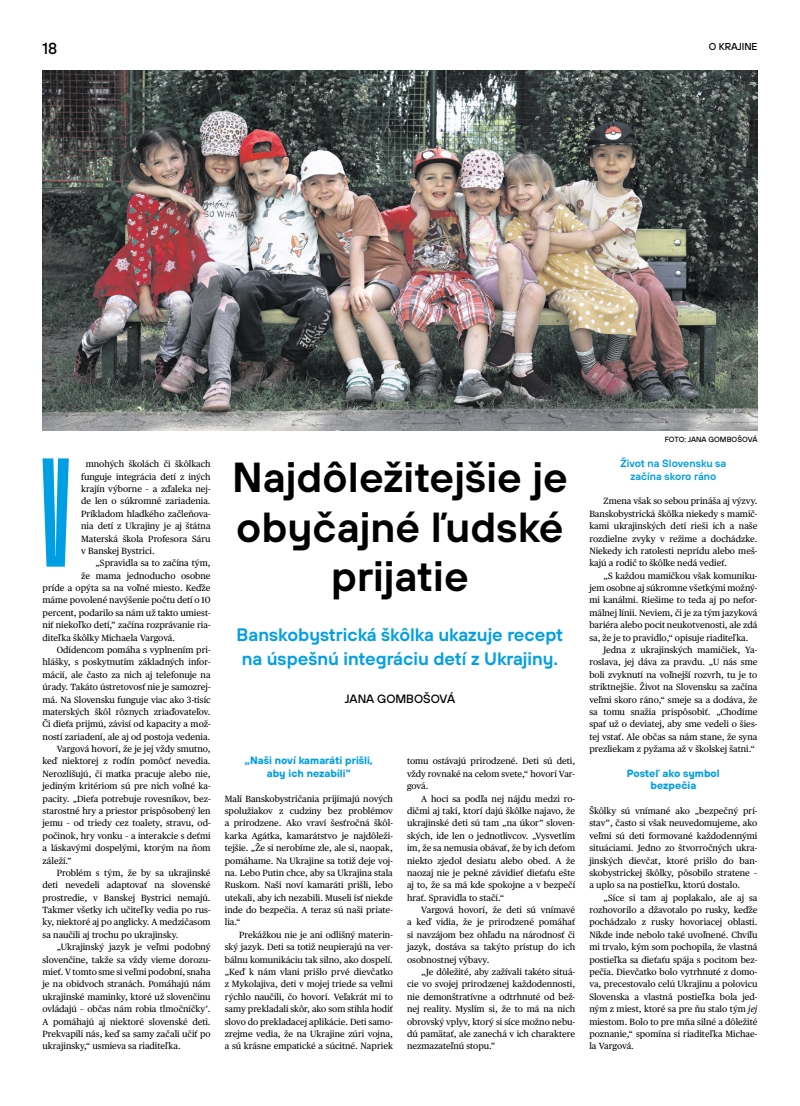
<style>
.page{position:relative;width:800px;height:1106px;background:#fff}
.page>*{position:absolute;margin:0;border:0;box-sizing:border-box;transform-origin:0 0}
.p1___velke_zaciatocn{font:154.6px "Cimo 70";color:#009fe3}
.t1{font:600 42px/49.5px "TT Hoves";color:#000;text-align:center}
.h2___perex{font:600 18px/24.8px "TT Hoves";color:#009fe3}
.t2{font:500 16px "TT Hoves";color:#000}
.h3___autor{font:500 12px "TT Hoves";color:#000}
.t3{font:700 10.5px/12.4px "TT Hoves";color:#009fe3;text-align:center}
.t4{font:600 10.5px/12.4px "TT Hoves";color:#009fe3;text-align:center}
.t5{font:500 10px "TT Hoves";color:#000}
.p2{font:9px/12.4px "Publico Text";color:#000;text-align:justify}
.p1{font:9px/12.4px "Publico Text";color:#000;text-align:justify}
.p1___velke_zaciatocn-2{font:9px/12.4px "Publico Text";color:#000;text-align:justify}
.p4___kredit{font:500 7.5px "TT Hoves";letter-spacing:.005em;color:#000}
.s1{font-style:italic}
</style>
<div class="page">
<img style="left:43px;top:71px;width:714px;height:359px">
<h3 class="t2" style="left:43px;top:38px;width:16px">18</h3>
<p class="t5" style="left:708px;top:40px;width:50px">O KRAJINE</p>
<p class="p1___velke_zaciatocn" style="left:43px;top:435px;width:28px">V</p>
<p class="p1___velke_zaciatocn-2" style="left:81px;top:457px;width:131px;text-indent:5px">mnohých školách či škôlkach funguje integrácia detí z iných krajín výborne – a zďaleka nej&shy;de len o súkromné zariadenia.<br>Príkladom hladkého začleňova&shy;nia detí z Ukrajiny je aj štátna Materská škola Profesora Sáru v Banskej Bystrici.</p>
<p class="p2" style="left:95px;top:556px;width:117px">„Spravidla sa to začína tým,</p>
<p class="p2" style="left:81px;top:569px;width:131px">že mama jednoducho osobne</p>
<p class="p2" style="left:43px;top:581px;width:169px">príde a opýta sa na voľné miesto. Keďže</p>
<p class="p2" style="left:43px;top:593px;width:169px">máme povolené navýšenie počtu detí o 10</p>
<p class="p2" style="left:43px;top:606px;width:169px">percent, podarilo sa nám už takto umiest-</p>
<p class="p2" style="left:43px;top:618px;width:169px">niť niekoľko detí,” začína rozprávanie ria-</p>
<p class="p2" style="left:43px;top:630px;width:134px">diteľka škôlky Michaela Vargová.</p>
<p class="p2" style="left:43px;top:643px;width:169px;text-indent:14px">Odídencom pomáha s vyplnením pri&shy;hlášky, s poskytnutím základných infor&shy;mácií, ale často za nich aj telefonuje na úrady. Takáto ústretovosť nie je samozrej&shy;má. Na Slovensku funguje viac ako 3-tisíc materských škôl rôznych zriaďovateľov.<br>Či dieťa prijmú, závisí od kapacity a mož&shy;ností zariadení, ale aj od postoja vedenia.</p>
<p class="p2" style="left:43px;top:742px;width:169px;text-indent:14px">Vargová hovorí, že je jej vždy smutno, keď niektorej z rodín pomôcť nevedia.<br>Nerozlišujú, či matka pracuje alebo nie, jediným kritériom sú pre nich voľné ka&shy;pacity. „Dieťa potrebuje rovesníkov, bez&shy;starostné hry a priestor prispôsobený len jemu – od triedy cez toalety, stravu, od&shy;počinok, hry vonku – a interakcie s deťmi a láskavými dospelými, ktorým na ňom záleží.”</p>
<p class="p2" style="left:43px;top:866px;width:169px;text-indent:14px">Problém s tým, že by sa ukrajinské deti nevedeli adaptovať na slovenské prostredie, v Banskej Bystrici nemajú.<br>Takmer všetky ich učiteľky vedia po rus&shy;ky, niektoré aj po anglicky. A medzičasom sa naučili aj trochu po ukrajinsky.</p>
<p class="p2" style="left:43px;top:940px;width:169px;text-indent:14px">„Ukrajinský jazyk je veľmi podobný slovenčine, takže sa vždy vieme dorozu&shy;mieť. V tomto sme si veľmi podobní, snaha je na obidvoch stranách. Pomáhajú nám ukrajinské maminky, ktoré už slovenčinu ovládajú – občas nám robia tlmočníčky’.<br>A pomáhajú aj niektoré slovenské deti.<br>Prekvapili nás, keď sa samy začali učiť po ukrajinsky,“ usmieva sa riaditeľka.</p>
<p class="t1" style="left:232px;top:451px;width:337px">Najdôležitejšie je obyčajné ľudské prijatie</p>
<p class="h2___perex" style="left:236px;top:621px;width:328px">Banskobystrická škôlka ukazuje recept na úspešnú integráciu detí z Ukrajiny.</p>
<p class="h3___autor" style="left:345px;top:690px;width:112px">JANA GOMBOŠOVÁ</p>
<p class="t3" style="left:245px;top:754px;width:130px">„Naši noví kamaráti prišli, aby ich nezabili”</p>
<p class="p1" style="left:225px;top:791px;width:169px">Malí Banskobystričania prijímajú nových spolužiakov z cudziny bez problémov a prirodzene. Ako vraví šesťročná škôl&shy;karka Agátka, kamarátstvo je najdôleži&shy;tejšie. „Že si nerobíme zle, ale si, naopak, pomáhame. Na Ukrajine sa totiž deje voj&shy;na. Lebo Putin chce, aby sa Ukrajina stala Ruskom. Naši noví kamaráti prišli, lebo utekali, aby ich nezabili. Museli ísť niekde inde do bezpečia. A teraz sú naši priate&shy;lia.“</p>
<p class="p2" style="left:225px;top:928px;width:169px;text-indent:14px">Prekážkou nie je ani odlišný materin&shy;ský jazyk. Deti sa totiž neupierajú na ver&shy;bálnu komunikáciu tak silno, ako dospelí. „Keď k nám vlani prišlo prvé dievčatko z Mykolajiva, deti v mojej triede sa veľmi rýchlo naučili, čo hovorí. Veľakrát mi to samy prekladali skôr, ako som stihla hodiť slovo do prekladacej aplikácie. Deti samo&shy;zrejme vedia, že na Ukrajine zúri vojna, a sú krásne empatické a súcitné. Napriek</p>
<p class="p2" style="left:407px;top:754px;width:169px">tomu ostávajú prirodzené. Deti sú deti, vždy rovnaké na celom svete,“ hovorí Var&shy;gová.</p>
<p class="p2" style="left:407px;top:791px;width:169px;text-indent:14px">A hoci sa podľa nej nájdu medzi ro&shy;dičmi aj takí, ktorí dajú škôlke najavo, že ukrajinské deti sú tam „na úkor” sloven&shy;ských, ide len o jednotlivcov. „Vysvetlím im, že sa nemusia obávať, že by ich deťom niekto zjedol desiatu alebo obed. A že naozaj nie je pekné závidieť dieťaťu ešte aj to, že sa má kde spokojne a v bezpečí hrať. Spravidla to stačí.“</p>
<p class="p2" style="left:407px;top:903px;width:169px;text-indent:14px">Vargová hovorí, že deti sú vnímavé a keď vidia, že je prirodzené pomáhať si navzájom bez ohľadu na národnosť či jazyk, dostáva sa takýto prístup do ich osobnostnej výbavy.</p>
<p class="p2" style="left:407px;top:965px;width:169px;text-indent:14px">„Je dôležité, aby zažívali takéto situá&shy;cie vo svojej prirodzenej každodennosti, nie demonštratívne a odtrhnuté od bež&shy;nej reality. Myslím si, že to má na nich obrovský vplyv, ktorý si síce možno nebu&shy;dú pamätať, ale zanechá v ich charaktere nezmazateľnú stopu.”</p>
<p class="p4___kredit" style="left:664px;top:435px;width:94px">FOTO: JANA GOMBOŠOVÁ</p>
<p class="t4" style="left:620px;top:457px;width:107px">Život na Slovensku sa začína skoro ráno</p>
<p class="p2" style="left:589px;top:494px;width:169px;text-indent:14px">Zmena však so sebou prináša aj výzvy.<br>Banskobystrická škôlka niekedy s mamič&shy;kami ukrajinských detí rieši ich a naše rozdielne zvyky v režime a dochádzke.<br>Niekedy ich ratolesti neprídu alebo meš&shy;kajú a rodič to škôlke nedá vedieť.</p>
<p class="p2" style="left:589px;top:569px;width:169px;text-indent:14px">„S každou mamičkou však komuniku&shy;jem osobne aj súkromne všetkými možný&shy;mi kanálmi. Riešime to teda aj po nefor&shy;málnej línii. Neviem, či je za tým jazyková bariéra alebo pocit neukotvenosti, ale zdá sa, že je to pravidlo,“ opisuje riaditeľka.</p>
<p class="p2" style="left:589px;top:643px;width:169px;text-indent:14px">Jedna z ukrajinských mamičiek, Ya&shy;roslava, jej dáva za pravdu. „U nás sme boli zvyknutí na voľnejší rozvrh, tu je to striktnejšie. Život na Slovensku sa začína veľmi skoro ráno,“ smeje sa a dodáva, že sa tomu snažia prispôsobiť. „Chodíme spať už o deviatej, aby sme vedeli o šies&shy;tej vstať. Ale občas sa nám stane, že syna prezliekam z pyžama až v školskej šatni.“</p>
<p class="t3" style="left:626px;top:766px;width:94px">Posteľ ako symbol bezpečia</p>
<p class="p1" style="left:589px;top:804px;width:169px">Škôlky sú vnímané ako „bezpečný prí&shy;stav”, často si však neuvedomujeme, ako veľmi sú deti formované každodennými situáciami. Jedno zo štvorročných ukra&shy;jinských dievčat, ktoré prišlo do ban&shy;skobystrickej škôlky, pôsobilo stratene – a uplo sa na postieľku, ktorú dostalo.</p>
<p class="p2" style="left:589px;top:890px;width:169px;text-indent:14px">„Síce si tam aj poplakalo, ale aj sa rozhovorilo a džavotalo po rusky, keďže pochádzalo z rusky hovoriacej oblasti.<br>Nikde inde nebolo také uvoľnené. Chvíľu mi trvalo, kým som pochopila, že vlastná postieľka sa dieťaťu spája s pocitom bez&shy;pečia. Dievčatko bolo vytrhnuté z domo&shy;va, precestovalo celú Ukrajinu a polovicu Slovenska a vlastná postieľka bola jed&shy;ným z miest, ktoré sa pre ňu stalo tým <span class="s1">jej </span>miestom. Bolo to pre mňa silné a dôležité poznanie,“ spomína si riaditeľka Michae&shy;la Vargová.</p>
</div>
